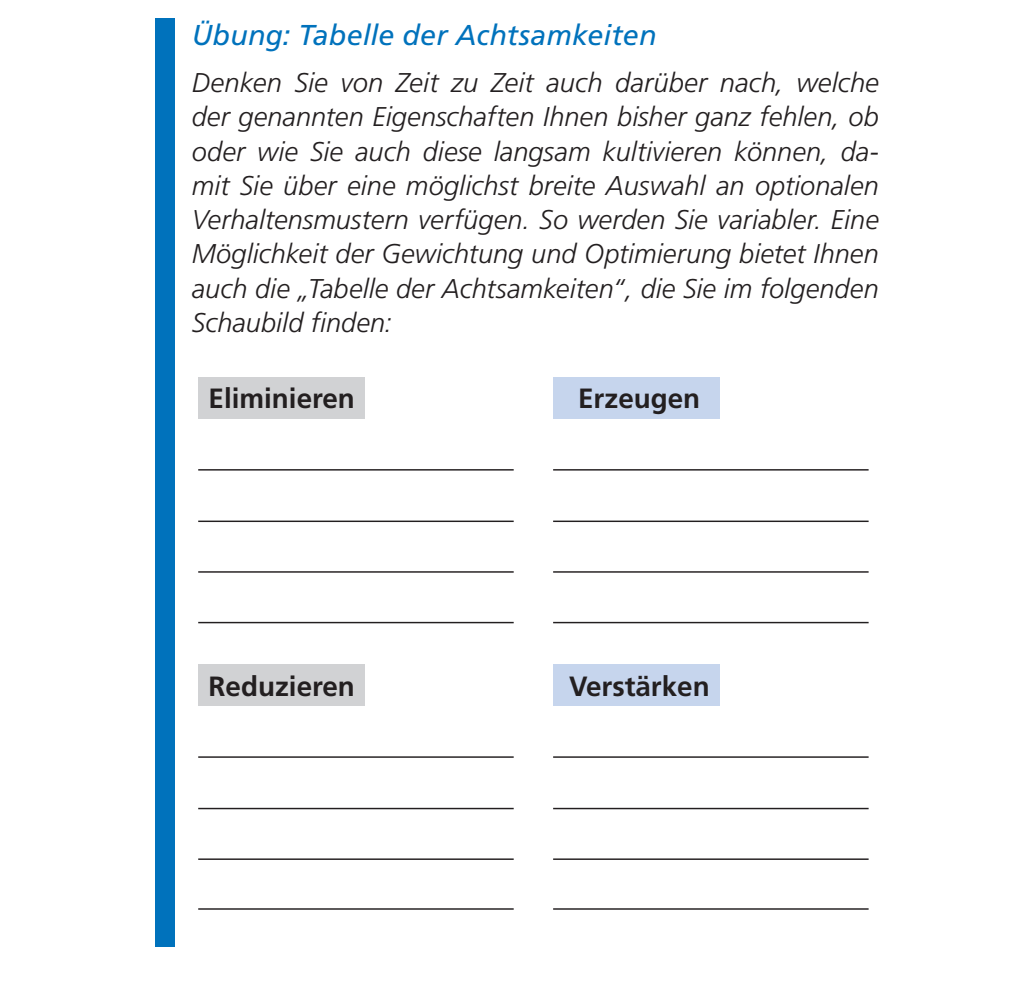
<style>
.page{position:relative;width:1026px;height:981px;background:#fff}
.page>*{position:absolute;margin:0;border:0;box-sizing:border-box;transform-origin:0 0}
.t1{font:italic 28.8px "Frutiger LT Std";letter-spacing:.005em;color:#0072bc}
.t2{font:700 27.9px "Frutiger LT Std";color:#231f20}
.t3{font:italic 300 27px/34.2px "Frutiger LT Std";color:#231f20;text-align:justify}
</style>
<div class="page">
<div style="left:156px;top:19px;width:19px;height:928px;background:#0072bc"></div>
<div style="left:198px;top:377px;width:166px;height:41px;background:#d1d2d4"></div>
<hr style="left:198px;top:469px;width:315px;height:1px;background:#231f20">
<hr style="left:198px;top:520px;width:315px;height:2px;background:#231f20">
<hr style="left:198px;top:571px;width:315px;height:1px;background:#231f20">
<hr style="left:198px;top:622px;width:315px;height:1px;background:#231f20">
<hr style="left:553px;top:469px;width:315px;height:1px;background:#231f20">
<hr style="left:553px;top:520px;width:315px;height:2px;background:#231f20">
<hr style="left:553px;top:571px;width:315px;height:1px;background:#231f20">
<hr style="left:553px;top:622px;width:315px;height:1px;background:#231f20">
<div style="left:553px;top:377px;width:166px;height:41px;background:#c6d5ed"></div>
<div style="left:198px;top:664px;width:166px;height:41px;background:#d1d2d4"></div>
<hr style="left:198px;top:756px;width:315px;height:1px;background:#231f20">
<hr style="left:198px;top:807px;width:315px;height:2px;background:#231f20">
<hr style="left:198px;top:858px;width:315px;height:1px;background:#231f20">
<hr style="left:198px;top:908px;width:315px;height:1px;background:#231f20">
<hr style="left:553px;top:756px;width:315px;height:1px;background:#231f20">
<hr style="left:553px;top:807px;width:315px;height:2px;background:#231f20">
<hr style="left:553px;top:858px;width:315px;height:1px;background:#231f20">
<hr style="left:553px;top:908px;width:315px;height:1px;background:#231f20">
<div style="left:553px;top:664px;width:166px;height:41px;background:#c6d5ed"></div>
<hr style="left:0;top:0;width:45px;height:1px;background:#000">
<hr style="left:980px;top:0;width:45px;height:1px;background:#000">
<hr style="left:0;top:980px;width:45px;height:1px;background:#000">
<hr style="left:980px;top:980px;width:45px;height:1px;background:#000">
<p class="t1" style="left:192px;top:18px;width:466px">Übung: Tabelle der Achtsamkeiten</p>
<p class="t3" style="left:192px;top:66px;width:688px">Denken Sie von Zeit zu Zeit auch darüber nach, welche der genannten Eigenschaften Ihnen bisher ganz fehlen, ob oder wie Sie auch diese langsam kultivieren können, da&shy;mit Sie über eine möglichst breite Auswahl an optionalen Verhaltensmustern verfügen. So werden Sie variabler. Eine Möglichkeit der Gewichtung und Optimierung bietet Ihnen auch die „Tabelle der Achtsamkeiten“, die Sie im folgenden Schaubild finden:</p>
<p class="t2" style="left:208px;top:382px;width:148px">Eliminieren</p>
<p class="t2" style="left:578px;top:382px;width:124px">Erzeugen</p>
<p class="t2" style="left:208px;top:669px;width:148px">Reduzieren</p>
<p class="t2" style="left:569px;top:669px;width:142px">Verstärken</p>
</div>
